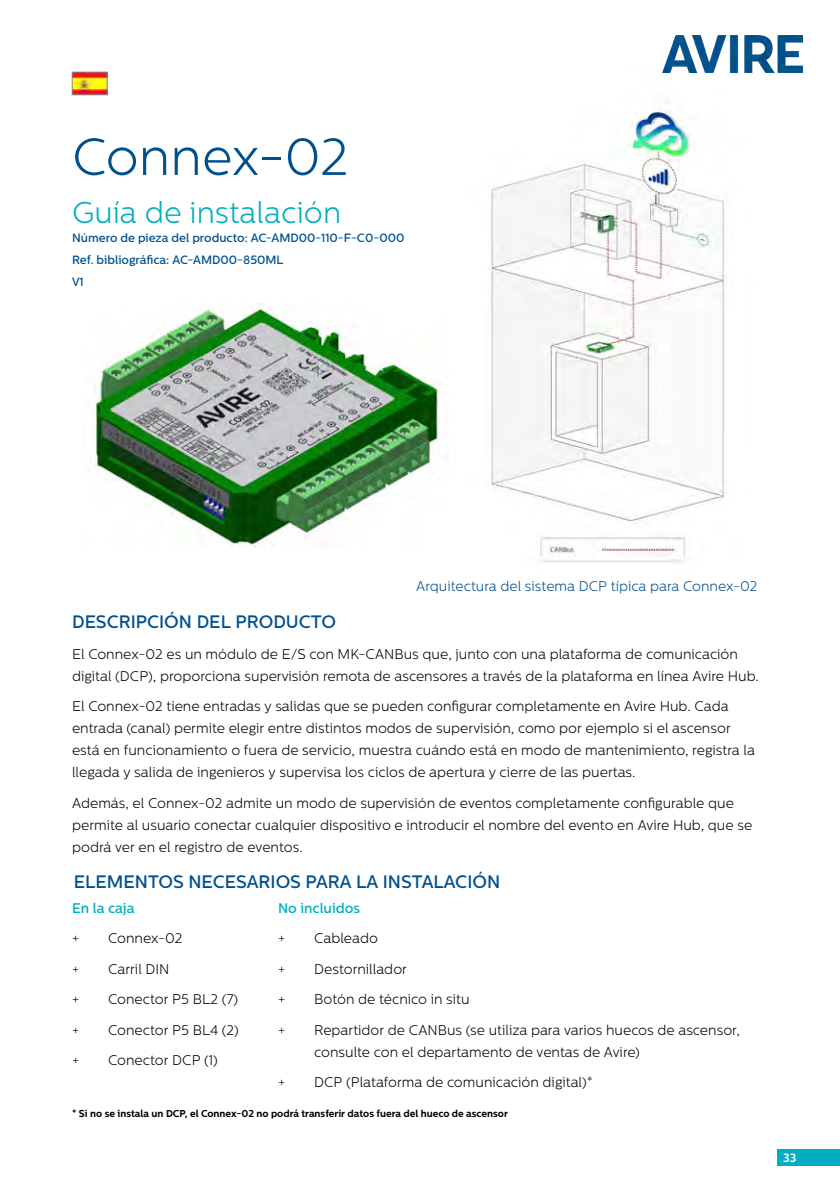
<style>
.page{position:relative;width:840px;height:1191px;background:#fff}
.page>*{position:absolute;margin:0;border:0;box-sizing:border-box;transform-origin:0 0}
.t1{font:300 52px "Centrale Sans";letter-spacing:-.005em;color:#00508c}
.t2{font:300 30px "Centrale Sans";color:#00adc1}
.t3{font:500 18px "Centrale Sans";color:#00508c}
.t4{font:300 14px/22px "Centrale Sans";color:#000}
.t5{font:300 14px "Centrale Sans";color:#00508c}
.t6{font:500 14px "Centrale Sans";color:#00adc1}
.t7{font:500 12px/22px "Centrale Sans";color:#00508c}
.t8{font:700 12px "Centrale Sans";color:#fff}
.t9{font:700 10px "Centrale Sans";color:#000}
</style>
<div class="page">
<div style="left:777px;top:1149px;width:62px;height:16px;background:#00adc1"></div>
<img style="left:74px;top:74px;width:31px;height:19px">
<div style="left:72px;top:72px;width:35px;height:23px;border:1px solid #878787"></div>
<img style="left:491px;top:72px;width:311px;height:491px">
<img style="left:90px;top:303px;width:352px;height:245px">
<img style="left:662px;top:36px;width:140px;height:36px">
<h1 class="t1" style="left:72px;top:128px;width:278px">Connex-02</h1>
<h2 class="t2" style="left:72px;top:196px;width:270px">Guía de instalación</h2>
<p class="t7" style="left:72px;top:227px;width:333px">Número de pieza del producto: AC-AMD00-110-F-C0-000<br>Ref. bibliográfica: AC-AMD00-850ML<br>V1</p>
<p class="t5" style="left:416px;top:578px;width:342px">Arquitectura del sistema DCP típica para Connex-02</p>
<p class="t3" style="left:72px;top:611px;width:265px">DESCRIPCIÓN DEL PRODUCTO</p>
<p class="t4" style="left:72px;top:643px;width:688px">El Connex-02 es un módulo de E/S con MK-CANBus que, junto con una plataforma de comunicación digital (DCP), proporciona supervisión remota de ascensores a través de la plataforma en línea Avire Hub.</p>
<p class="t4" style="left:72px;top:695px;width:684px">El Connex-02 tiene entradas y salidas que se pueden configurar completamente en Avire Hub. Cada entrada (canal) permite elegir entre distintos modos de supervisión, como por ejemplo si el ascensor está en funcionamiento o fuera de servicio, muestra cuándo está en modo de mantenimiento, registra la llegada y salida de ingenieros y supervisa los ciclos de apertura y cierre de las puertas.</p>
<p class="t4" style="left:72px;top:792px;width:681px">Además, el Connex-02 admite un modo de supervisión de eventos completamente configurable que permite al usuario conectar cualquier dispositivo e introducir el nombre del evento en Avire Hub, que se podrá ver en el registro de eventos.</p>
<p class="t3" style="left:74px;top:871px;width:427px">ELEMENTOS NECESARIOS PARA LA INSTALACIÓN</p>
<p class="t6" style="left:278px;top:899px;width:83px">No incluidos</p>
<p class="t4" style="left:278px;top:927px;width:9px">+</p>
<p class="t4" style="left:314px;top:927px;width:65px">Cableado</p>
<p class="t4" style="left:278px;top:957px;width:9px">+</p>
<p class="t4" style="left:314px;top:957px;width:94px">Destornillador</p>
<p class="t4" style="left:278px;top:988px;width:9px">+</p>
<p class="t4" style="left:314px;top:988px;width:157px">Botón de técnico in situ</p>
<p class="t4" style="left:278px;top:1018px;width:9px">+</p>
<p class="t4" style="left:314px;top:1018px;width:427px">Repartidor de CANBus (se utiliza para varios huecos de ascensor, consulte con el departamento de ventas de Avire)</p>
<p class="t4" style="left:278px;top:1071px;width:9px">+</p>
<p class="t4" style="left:314px;top:1071px;width:280px">DCP (Plataforma de comunicación digital)*</p>
<p class="t9" style="left:72px;top:1107px;width:437px">* Si no se instala un DCP, el Connex-02 no podrá transferir datos fuera del hueco de ascensor</p>
<p class="t6" style="left:72px;top:899px;width:64px">En la caja</p>
<p class="t4" style="left:72px;top:927px;width:9px">+</p>
<p class="t4" style="left:108px;top:927px;width:76px">Connex-02</p>
<p class="t4" style="left:72px;top:957px;width:9px">+</p>
<p class="t4" style="left:108px;top:957px;width:63px">Carril DIN</p>
<p class="t4" style="left:72px;top:988px;width:9px">+</p>
<p class="t4" style="left:108px;top:988px;width:131px">Conector P5 BL2 (7)</p>
<p class="t4" style="left:72px;top:1018px;width:9px">+</p>
<p class="t4" style="left:108px;top:1018px;width:132px">Conector P5 BL4 (2)</p>
<p class="t4" style="left:72px;top:1049px;width:9px">+</p>
<p class="t4" style="left:108px;top:1049px;width:111px">Conector DCP (1)</p>
<p class="t8" style="left:782px;top:1150px;width:15px">33</p>
</div>
